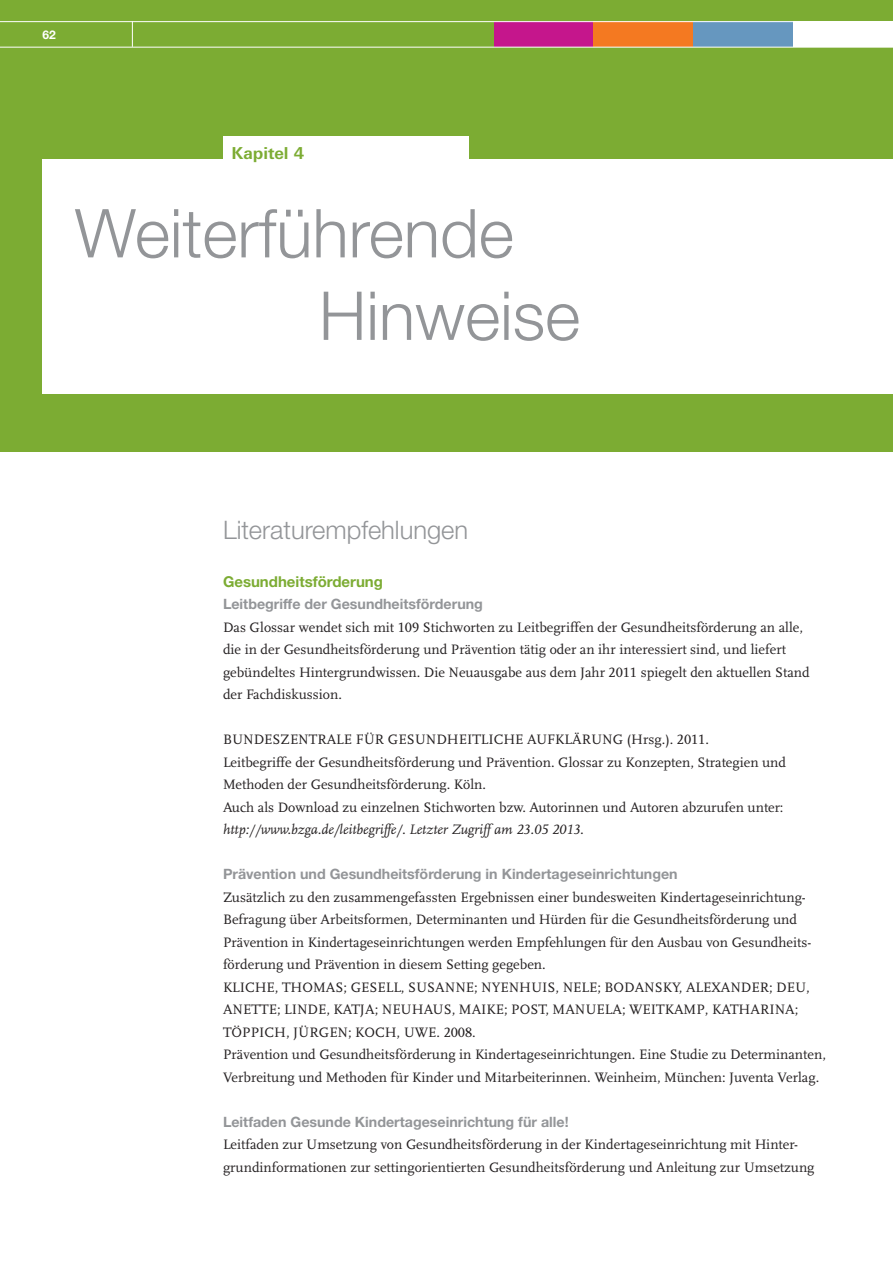
<style>
.page{position:relative;width:893px;height:1263px;background:#fff}
.page>*{position:absolute;margin:0;border:0;box-sizing:border-box;transform-origin:0 0}
.t1{font:300 67.5px/82.5px "Helvetica Neue";color:#939598}
.t2{font:300 25.5px "Helvetica Neue";color:#939598}
.t3{font:700 16.5px "Linotype Univers Basic";color:#7cac33}
.t4{font:700 15px "Helvetica Neue";color:#7cac33}
.t5{font:14.25px/22.5px "Scala LF";color:#231f20}
.t6{font:700 14.25px "Helvetica Neue";color:#939598}
.t7{font:italic 14.25px "Scala LF";color:#231f20}
.t8{font:700 12px "Helvetica Neue";color:#fff}
</style>
<div class="page">
<div style="left:0;top:0;width:893px;height:452px;background:#7cac33"></div>
<div style="left:43px;top:159px;width:850px;height:234px;background:#fff"></div>
<div style="left:223px;top:137px;width:245px;height:29px;background:#fff"></div>
<div style="left:494px;top:22px;width:100px;height:25px;background:#c5168c"></div>
<div style="left:594px;top:22px;width:99px;height:25px;background:#f47921"></div>
<div style="left:693px;top:22px;width:100px;height:25px;background:#6697bf"></div>
<div style="left:793px;top:22px;width:100px;height:25px;background:#fff"></div>
<hr style="left:0;top:21px;width:893px;height:1px;background:#fff">
<hr style="left:0;top:47px;width:893px;height:1px;background:#fff">
<svg style="left:132px;top:22px;width:1px;height:25px"></svg>
<p class="t8" style="left:43px;top:27px;width:15px">62</p>
<p class="t3" style="left:231px;top:143px;width:74px">Kapitel 4</p>
<h1 class="t1" style="left:319px;top:191px;width:263px;text-indent:-244px">Weiterführende<br>Hinweise</h1>
<h2 class="t2" style="left:223px;top:515px;width:247px">Literaturempfehlungen</h2>
<p class="t4" style="left:223px;top:572px;width:162px">Gesundheitsförderung</p>
<p class="t6" style="left:223px;top:595px;width:261px">leitbegriffe der Gesundheitsförderung</p>
<p class="t5" style="left:223px;top:616px;width:588px">Das Glossar wendet sich mit 109 Stichworten zu Leitbegriffen der Gesundheitsförderung an alle, die in der Gesundheitsförderung und Prävention tätig oder an ihr interessiert sind, und liefert gebündeltes Hintergrundwissen. Die Neuausgabe aus dem Jahr 2011 spiegelt den aktuellen Stand der Fachdiskussion.</p>
<p class="t5" style="left:223px;top:729px;width:565px">BUNDESZENTRALE FÜR GESUNDHEITLICHE AUFKLÄRUNG (Hrsg.). 2011.<br>Leitbegriffe der Gesundheitsförderung und Prävention. Glossar zu Konzepten, Strategien und Methoden der Gesundheitsförderung. Köln.<br>Auch als Download zu einzelnen Stichworten bzw. Autorinnen und Autoren abzurufen unter:</p>
<p class="t7" style="left:223px;top:822px;width:362px">http://www.bzga.de/leitbegriffe/. Letzter Zugriff am 23.05 2013.</p>
<p class="t6" style="left:223px;top:865px;width:456px">prävention und Gesundheitsförderung in Kindertageseinrichtungen</p>
<p class="t5" style="left:223px;top:886px;width:604px">Zusätzlich zu den zusammengefassten Ergebnissen einer bundesweiten Kindertageseinrichtung-Befragung über Arbeitsformen, Determinanten und Hürden für die Gesundheitsförderung und Prävention in Kindertageseinrichtungen werden Empfehlungen für den Ausbau von Gesundheits&shy;förderung und Prävention in diesem Setting gegeben.<br>KLICHE, THOMAS; GESELL, SUSANNE; NYENHUIS, NELE; BODANSKY, ALEXANDER; DEU, ANETTE; LINDE, KATJA; NEUHAUS, MAIKE; POST, MANUELA; WEITKAMP, KATHARINA; TÖPPICH, JÜRGEN; KOCH, UWE. 2008.<br>Prävention und Gesundheitsförderung in Kindertageseinrichtungen. Eine Studie zu Determinanten, Verbreitung und Methoden für Kinder und Mitarbeiterinnen. Weinheim, München: Juventa Verlag.</p>
<p class="t6" style="left:223px;top:1113px;width:347px">leitfaden Gesunde Kindertageseinrichtung für alle!</p>
<p class="t5" style="left:223px;top:1134px;width:593px">Leitfaden zur Umsetzung von Gesundheitsförderung in der Kindertageseinrichtung mit Hinter&shy;grundinformationen zur settingorientierten Gesundheitsförderung und Anleitung zur Umsetzung</p>
</div>
